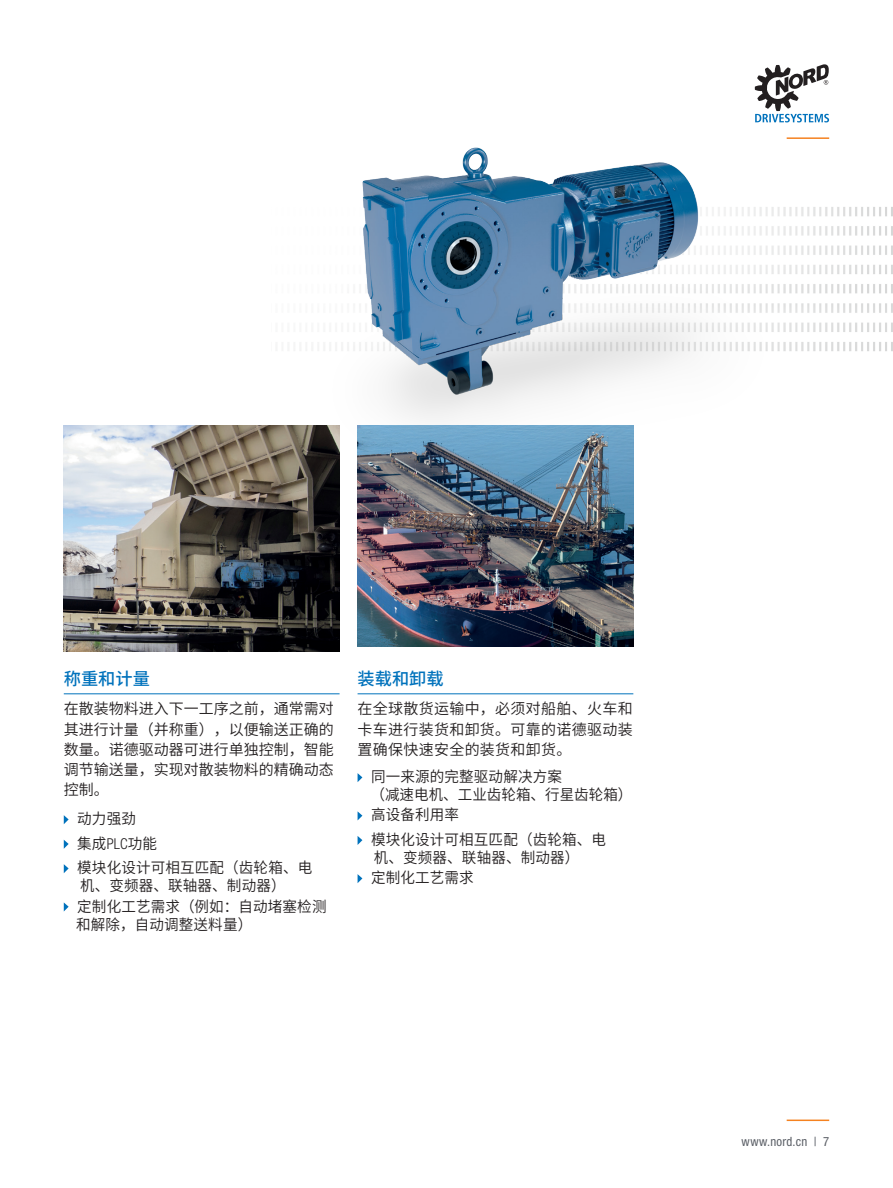
<style>
.page{position:relative;width:893px;height:1188px;background:#fff}
.page>*{position:absolute;margin:0;border:0;box-sizing:border-box;transform-origin:0 0}
.t1{font:500 17.25px "Source Han Sans CN";color:#0072bc}
.t2{font:15px/20.2px "Source Han Sans CN";letter-spacing:.01em;color:#231f20}
.t3{font:condensed 12.75px "Helvetica Neue LT Std";letter-spacing:.02em;color:#5b5f66}
.s1{font-family:"Helvetica Neue LT Std";font-weight:300;font-stretch:condensed}
</style>
<div class="page">
<hr style="left:787px;top:1120px;width:42px;height:1px;background:#f58220">
<hr style="left:787px;top:137px;width:42px;height:2px;background:#f58220">
<svg style="left:755px;top:64px;width:74px;height:58px"></svg>
<img style="left:808px;top:207px;width:85px;height:144px">
<img style="left:249px;top:95px;width:559px;height:372px">
<hr style="left:64px;top:694px;width:276px;height:1px;background:#0072bc">
<svg style="left:64px;top:815px;width:5px;height:9px"></svg>
<svg style="left:64px;top:840px;width:5px;height:9px"></svg>
<svg style="left:64px;top:864px;width:5px;height:9px"></svg>
<svg style="left:64px;top:902px;width:5px;height:10px"></svg>
<hr style="left:358px;top:694px;width:275px;height:1px;background:#0072bc">
<svg style="left:358px;top:773px;width:4px;height:9px"></svg>
<svg style="left:358px;top:812px;width:4px;height:8px"></svg>
<svg style="left:358px;top:836px;width:4px;height:9px"></svg>
<svg style="left:358px;top:874px;width:4px;height:9px"></svg>
<img style="left:64px;top:426px;width:276px;height:225px">
<img style="left:358px;top:426px;width:275px;height:220px">
<p class="t1" style="left:64px;top:669px;width:88px">称重和计量</p>
<p class="t2" style="left:64px;top:699px;width:271px;text-align:justify">在散装物料进入下一工序之前，通常需对其进行计量（并称重），以便输送正确的数量。诺德驱动器可进行单独控制，智能调节输送量，实现对散装物料的精确动态控制。</p>
<p class="t2" style="left:77px;top:807px;width:236px;line-height:24.5px">动力强劲<br>集成<span class="s1">PLC</span>功能<br>模块化设计可相互匹配（齿轮箱、电</p>
<p class="t2" style="left:77px;top:876px;width:251px">机、变频器、联轴器、制动器）<br>定制化工艺需求（例如：自动堵塞检测</p>
<p class="t2" style="left:76px;top:914px;width:178px">和解除，自动调整送料量）</p>
<p class="t1" style="left:358px;top:669px;width:88px">装载和卸载</p>
<p class="t2" style="left:358px;top:699px;width:277px;text-align:justify">在全球散货运输中，必须对船舶、火车和卡车进行装货和卸货。可靠的诺德驱动装置确保快速安全的装货和卸货。</p>
<p class="t2" style="left:371px;top:768px;width:263px;line-height:18px">同一来源的完整驱动解决方案<br>（减速电机、工业齿轮箱、行星齿轮箱）</p>
<p class="t2" style="left:371px;top:803px;width:236px;line-height:24.5px">高设备利用率<br>模块化设计可相互匹配（齿轮箱、电</p>
<p class="t2" style="left:371px;top:848px;width:210px">机、变频器、联轴器、制动器）定制化工艺需求</p>
<p class="t3" style="left:741px;top:1134px;width:89px">www.nord.cn | 7</p>
</div>
